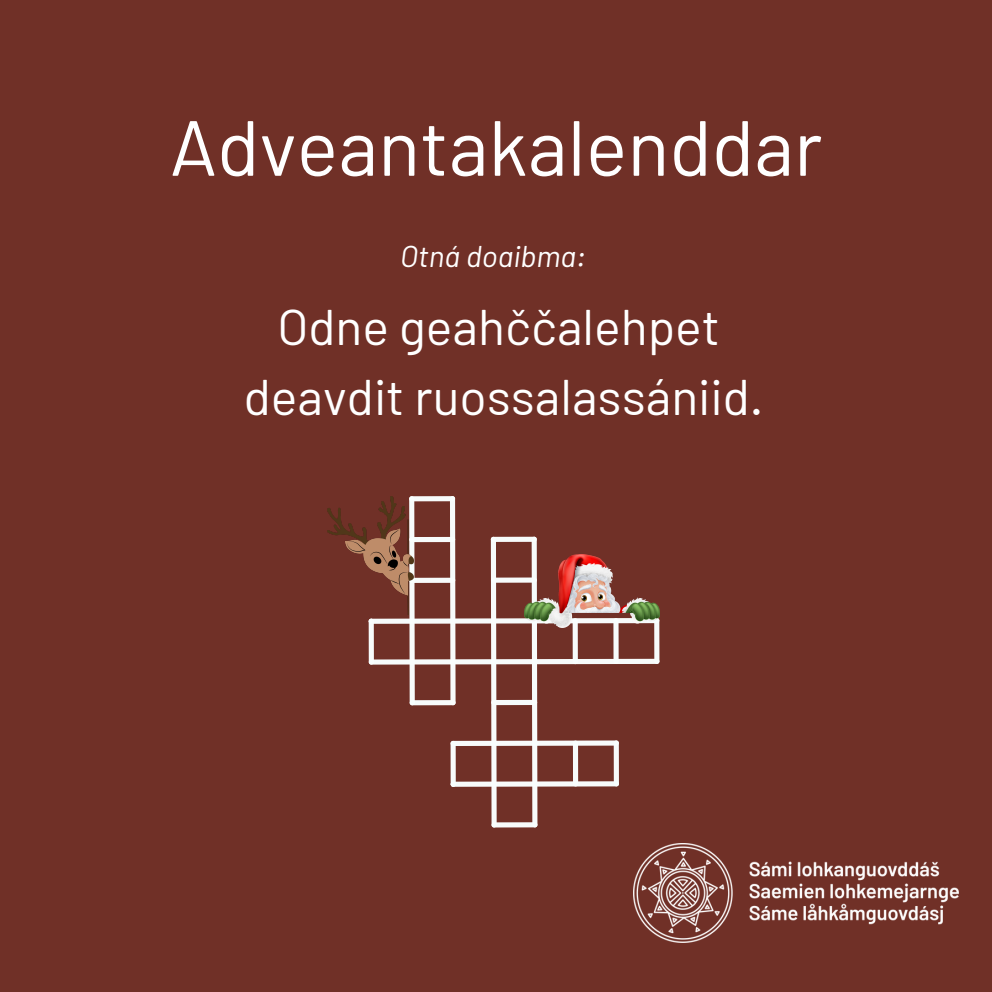
<style>
.page{position:relative;width:992px;height:992px;background:#703027}
.page>*{position:absolute;margin:0;border:0;box-sizing:border-box;transform-origin:0 0}
.t1{font:78px "Barlow";color:#fff}
.t2{font:50px/69.5px "Barlow";color:#fff;text-align:center}
.t3{font:italic 30px "Barlow";color:#fff}
</style>
<div class="page">
<img style="left:634px;top:843px;width:324px;height:100px">
<div style="left:369px;top:618px;width:290px;height:6px;background:#faffff;border-radius:3px"></div>
<div style="left:654px;top:618px;width:5px;height:46px;background:#faffff;border-radius:3px"></div>
<div style="left:369px;top:619px;width:5px;height:46px;background:#faffff;border-radius:3px"></div>
<div style="left:613px;top:618px;width:6px;height:46px;background:#faffff;border-radius:3px"></div>
<div style="left:573px;top:618px;width:5px;height:46px;background:#faffff;border-radius:3px"></div>
<div style="left:532px;top:618px;width:5px;height:46px;background:#faffff;border-radius:3px"></div>
<div style="left:491px;top:618px;width:5px;height:46px;background:#faffff;border-radius:3px"></div>
<div style="left:450px;top:618px;width:5px;height:46px;background:#faffff;border-radius:3px"></div>
<div style="left:409px;top:619px;width:6px;height:45px;background:#faffff;border-radius:3px"></div>
<div style="left:369px;top:659px;width:290px;height:6px;background:#faffff;border-radius:3px"></div>
<div style="left:409px;top:496px;width:6px;height:128px;background:#faffff;border-radius:3px"></div>
<div style="left:409px;top:496px;width:46px;height:5px;background:#faffff;border-radius:3px"></div>
<div style="left:450px;top:496px;width:5px;height:128px;background:#faffff;border-radius:3px"></div>
<div style="left:409px;top:578px;width:46px;height:5px;background:#faffff;border-radius:3px"></div>
<div style="left:409px;top:537px;width:46px;height:5px;background:#faffff;border-radius:3px"></div>
<div style="left:410px;top:659px;width:5px;height:46px;background:#faffff;border-radius:3px"></div>
<div style="left:410px;top:700px;width:46px;height:5px;background:#faffff;border-radius:3px"></div>
<div style="left:450px;top:659px;width:6px;height:46px;background:#faffff;border-radius:3px"></div>
<div style="left:491px;top:537px;width:5px;height:86px;background:#faffff;border-radius:3px"></div>
<div style="left:491px;top:537px;width:46px;height:5px;background:#faffff;border-radius:3px"></div>
<div style="left:532px;top:537px;width:5px;height:86px;background:#faffff;border-radius:3px"></div>
<div style="left:491px;top:577px;width:46px;height:6px;background:#faffff;border-radius:3px"></div>
<div style="left:491px;top:659px;width:6px;height:168px;background:#faffff;border-radius:3px"></div>
<div style="left:491px;top:822px;width:46px;height:5px;background:#faffff;border-radius:3px"></div>
<div style="left:532px;top:659px;width:5px;height:168px;background:#faffff;border-radius:3px"></div>
<div style="left:491px;top:781px;width:46px;height:6px;background:#faffff;border-radius:3px"></div>
<div style="left:491px;top:741px;width:46px;height:5px;background:#faffff;border-radius:3px"></div>
<div style="left:491px;top:700px;width:46px;height:5px;background:#faffff;border-radius:3px"></div>
<div style="left:451px;top:741px;width:5px;height:46px;background:#faffff;border-radius:3px"></div>
<div style="left:451px;top:741px;width:45px;height:5px;background:#faffff;border-radius:3px"></div>
<div style="left:451px;top:781px;width:46px;height:6px;background:#faffff;border-radius:3px"></div>
<div style="left:532px;top:740px;width:87px;height:6px;background:#faffff;border-radius:3px"></div>
<div style="left:532px;top:781px;width:87px;height:6px;background:#faffff;border-radius:3px"></div>
<div style="left:614px;top:740px;width:5px;height:46px;background:#faffff;border-radius:3px"></div>
<div style="left:573px;top:740px;width:5px;height:46px;background:#faffff;border-radius:3px"></div>
<img style="left:525px;top:554px;width:135px;height:73px">
<img style="left:328px;top:496px;width:86px;height:118px">
<p class="t1" style="left:170px;top:98px;width:654px">Adveantakalenddar</p>
<p class="t3" style="left:400px;top:237px;width:187px">Otná doaibma:</p>
<p class="t2" style="left:244px;top:291px;width:521px">Odne geahččalehpet deavdit ruossalassániid.</p>
</div>
